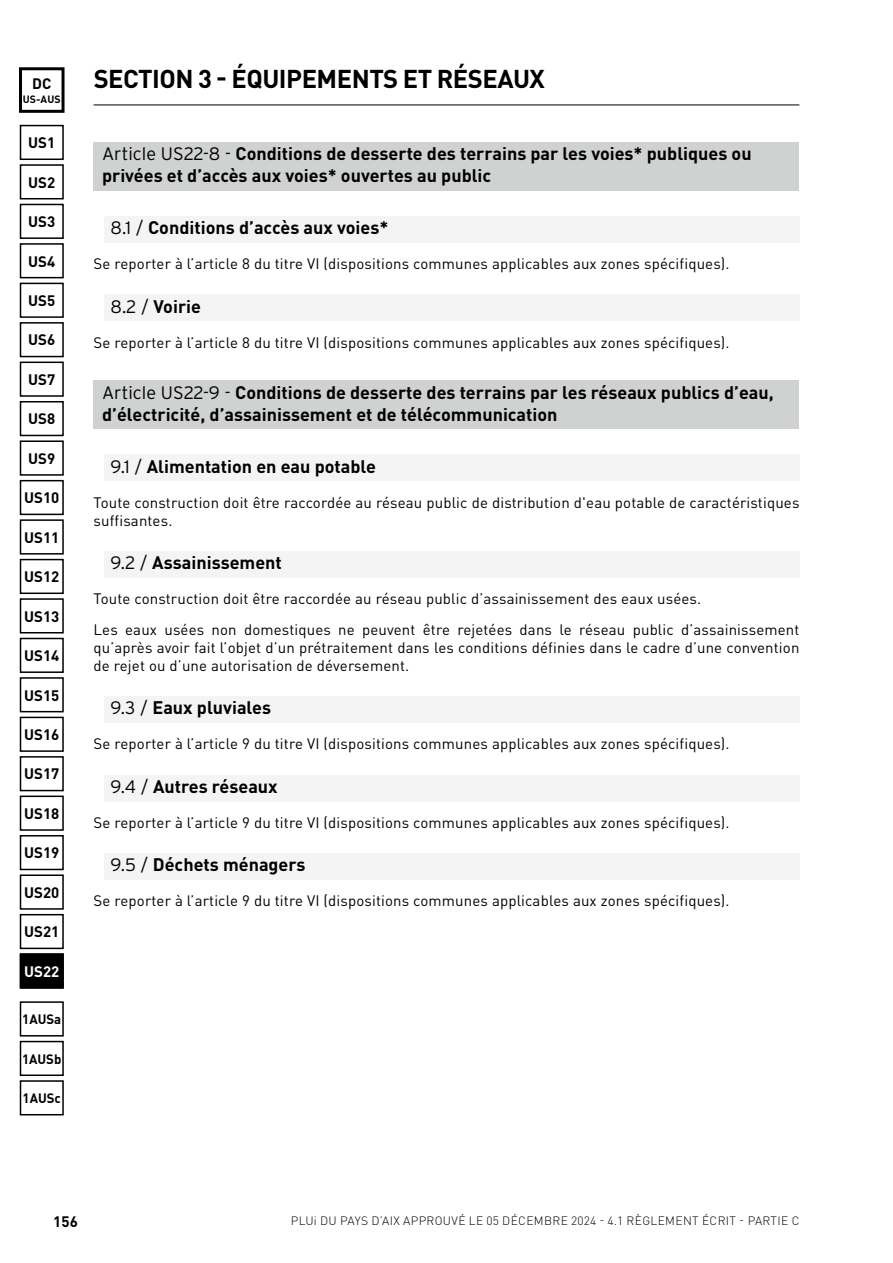
<style>
.page{position:relative;width:893px;height:1263px;background:#fff}
.page>*{position:absolute;margin:0;border:0;box-sizing:border-box;transform-origin:0 0}
.t1{font:700 25.5px "DIN Pro";letter-spacing:-.02em;color:#000}
.t2{font:700 18px/21.6px "DIN Pro";color:#000}
.t3{font:15px/18px "DIN Pro";letter-spacing:.01em;color:#000}
.t4{font:700 15px "DIN Pro";color:#000}
.t5{font:700 15px "DIN Pro";color:#fff}
.t6{font:700 13.5px "DIN Pro";color:#000}
.t7{font:300 12px "DIN Pro";letter-spacing:.03em;color:#000}
.t8{font:700 10.5px "DIN Pro";color:#000}
.s1{font-family:"Interstate";font-weight:300}
</style>
<div class="page">
<div style="left:19px;top:67px;width:46px;height:46px;border:3px solid #000"></div>
<div style="left:20px;top:125px;width:44px;height:35px;border:2px solid #000"></div>
<div style="left:20px;top:164px;width:44px;height:35px;border:2px solid #000"></div>
<div style="left:20px;top:204px;width:44px;height:35px;border:2px solid #000"></div>
<div style="left:20px;top:243px;width:44px;height:35px;border:2px solid #000"></div>
<div style="left:20px;top:283px;width:44px;height:35px;border:2px solid #000"></div>
<div style="left:20px;top:362px;width:44px;height:35px;border:2px solid #000"></div>
<div style="left:20px;top:401px;width:44px;height:35px;border:2px solid #000"></div>
<div style="left:20px;top:480px;width:44px;height:35px;border:2px solid #000"></div>
<div style="left:20px;top:519px;width:44px;height:36px;border:2px solid #000"></div>
<div style="left:20px;top:559px;width:44px;height:35px;border:2px solid #000"></div>
<div style="left:20px;top:677px;width:44px;height:35px;border:2px solid #000"></div>
<div style="left:20px;top:717px;width:44px;height:35px;border:2px solid #000"></div>
<div style="left:20px;top:756px;width:44px;height:35px;border:2px solid #000"></div>
<div style="left:20px;top:598px;width:44px;height:35px;border:2px solid #000"></div>
<div style="left:20px;top:638px;width:44px;height:35px;border:2px solid #000"></div>
<div style="left:20px;top:322px;width:44px;height:35px;border:2px solid #000"></div>
<div style="left:20px;top:440px;width:44px;height:36px;border:2px solid #000"></div>
<div style="left:20px;top:835px;width:44px;height:35px;border:2px solid #000"></div>
<div style="left:20px;top:874px;width:44px;height:36px;border:2px solid #000"></div>
<div style="left:20px;top:914px;width:44px;height:35px;border:2px solid #000"></div>
<div style="left:20px;top:795px;width:44px;height:36px;border:2px solid #000"></div>
<div style="left:20px;top:1001px;width:44px;height:35px;border:2px solid #000"></div>
<div style="left:20px;top:1041px;width:44px;height:35px;border:2px solid #000"></div>
<div style="left:20px;top:1080px;width:44px;height:35px;border:2px solid #000"></div>
<div style="left:21px;top:954px;width:42px;height:34px;background:#000"></div>
<div style="left:20px;top:953px;width:44px;height:35px;border:2px solid #000"></div>
<hr style="left:94px;top:105px;width:705px;height:1px;background:#000">
<div style="left:94px;top:142px;width:705px;height:48px;background:#d0d1d1"></div>
<div style="left:104px;top:216px;width:695px;height:26px;background:#f4f4f4"></div>
<div style="left:104px;top:294px;width:695px;height:27px;background:#f4f4f4"></div>
<div style="left:94px;top:381px;width:705px;height:48px;background:#d0d1d1"></div>
<div style="left:104px;top:454px;width:695px;height:27px;background:#f4f4f4"></div>
<div style="left:104px;top:551px;width:695px;height:26px;background:#f4f4f4"></div>
<div style="left:104px;top:696px;width:695px;height:27px;background:#f4f4f4"></div>
<div style="left:104px;top:775px;width:695px;height:26px;background:#f4f4f4"></div>
<div style="left:104px;top:853px;width:695px;height:27px;background:#f4f4f4"></div>
<p class="t4" style="left:32px;top:72px;width:21px">DC</p>
<p class="t8" style="left:23px;top:91px;width:39px">US-AUS</p>
<p class="t4" style="left:28px;top:131px;width:29px">US1</p>
<p class="t4" style="left:28px;top:170px;width:29px">US2</p>
<p class="t4" style="left:28px;top:210px;width:29px">US3</p>
<p class="t4" style="left:28px;top:249px;width:29px">US4</p>
<p class="t4" style="left:28px;top:289px;width:29px">US5</p>
<p class="t4" style="left:28px;top:328px;width:29px">US6</p>
<p class="t4" style="left:28px;top:368px;width:29px">US7</p>
<p class="t4" style="left:28px;top:407px;width:29px">US8</p>
<p class="t4" style="left:28px;top:447px;width:29px">US9</p>
<p class="t4" style="left:24px;top:486px;width:37px">US10</p>
<p class="t4" style="left:24px;top:526px;width:37px">US11</p>
<p class="t4" style="left:24px;top:565px;width:37px">US12</p>
<p class="t4" style="left:24px;top:604px;width:37px">US13</p>
<p class="t4" style="left:24px;top:644px;width:37px">US14</p>
<p class="t4" style="left:24px;top:683px;width:37px">US15</p>
<p class="t4" style="left:24px;top:723px;width:37px">US16</p>
<p class="t4" style="left:24px;top:762px;width:37px">US17</p>
<p class="t4" style="left:24px;top:802px;width:37px">US18</p>
<p class="t4" style="left:24px;top:841px;width:37px">US19</p>
<p class="t4" style="left:24px;top:881px;width:37px">US20</p>
<p class="t4" style="left:24px;top:920px;width:37px">US21</p>
<p class="t5" style="left:24px;top:959px;width:37px">US22</p>
<p class="t6" style="left:22px;top:1009px;width:40px">1AUSa</p>
<p class="t6" style="left:22px;top:1048px;width:41px">1AUSb</p>
<p class="t6" style="left:23px;top:1087px;width:40px">1AUSc</p>
<p class="t1" style="left:94px;top:59px;width:30px">Section</p>
<p class="t1" style="left:198px;top:59px;width:348px">3 - ÉQUIPEMENTS ET RÉSEAUX</p>
<p class="t2" style="left:102px;top:142px;width:651px"><span class="s1">Article US22-8 -</span> Conditions de desserte des terrains par les voies* publiques ou privées et d’accès aux voies* ouvertes au public</p>
<p class="t2" style="left:111px;top:216px;width:279px"><span class="s1">8.1 /</span> Conditions d’accès aux voies*</p>
<p class="t3" style="left:94px;top:253px;width:638px">Se reporter à l’article 8 du titre VI (dispositions communes applicables aux zones spécifiques).</p>
<p class="t2" style="left:111px;top:294px;width:92px"><span class="s1">8.2 /</span> Voirie</p>
<p class="t3" style="left:94px;top:332px;width:638px">Se reporter à l’article 8 du titre VI (dispositions communes applicables aux zones spécifiques).</p>
<p class="t2" style="left:102px;top:380px;width:673px"><span class="s1">Article US22-9 -</span> Conditions de desserte des terrains par les réseaux publics d’eau, d’électricité, d’assainissement et de télécommunication</p>
<p class="t2" style="left:111px;top:454px;width:267px"><span class="s1">9.1 /</span> Alimentation en eau potable</p>
<p class="t3" style="left:94px;top:492px;width:707px">Toute construction doit être raccordée au réseau public de distribution d'eau potable de caractéristiques suffisantes.</p>
<p class="t2" style="left:111px;top:551px;width:173px"><span class="s1">9.2 /</span> Assainissement</p>
<p class="t3" style="left:94px;top:588px;width:609px">Toute construction doit être raccordée au réseau public d’assainissement des eaux usées.</p>
<p class="t3" style="left:94px;top:619px;width:707px;text-align:justify">Les eaux usées non domestiques ne peuvent être rejetées dans le réseau public d’assainissement qu’après avoir fait l’objet d’un prétraitement dans les conditions définies dans le cadre d’une convention de rejet ou d’une autorisation de déversement.</p>
<p class="t2" style="left:111px;top:696px;width:162px"><span class="s1">9.3 /</span> Eaux pluviales</p>
<p class="t3" style="left:94px;top:733px;width:638px">Se reporter à l’article 9 du titre VI (dispositions communes applicables aux zones spécifiques).</p>
<p class="t2" style="left:111px;top:774px;width:169px"><span class="s1">9.4 /</span> Autres réseaux</p>
<p class="t3" style="left:94px;top:812px;width:638px">Se reporter à l’article 9 du titre VI (dispositions communes applicables aux zones spécifiques).</p>
<p class="t2" style="left:111px;top:853px;width:196px"><span class="s1">9.5 /</span> Déchets ménagers</p>
<p class="t3" style="left:94px;top:890px;width:638px">Se reporter à l’article 9 du titre VI (dispositions communes applicables aux zones spécifiques).</p>
<p class="t4" style="left:53px;top:1210px;width:26px">156</p>
<p class="t7" style="left:291px;top:1211px;width:510px">PLUi DU PAYS D’AIX APPROUVÉ LE 05 DÉCEMBRE 2024 - 4.1 RÈGLEMENT ÉCRIT - PARTIE C</p>
</div>
